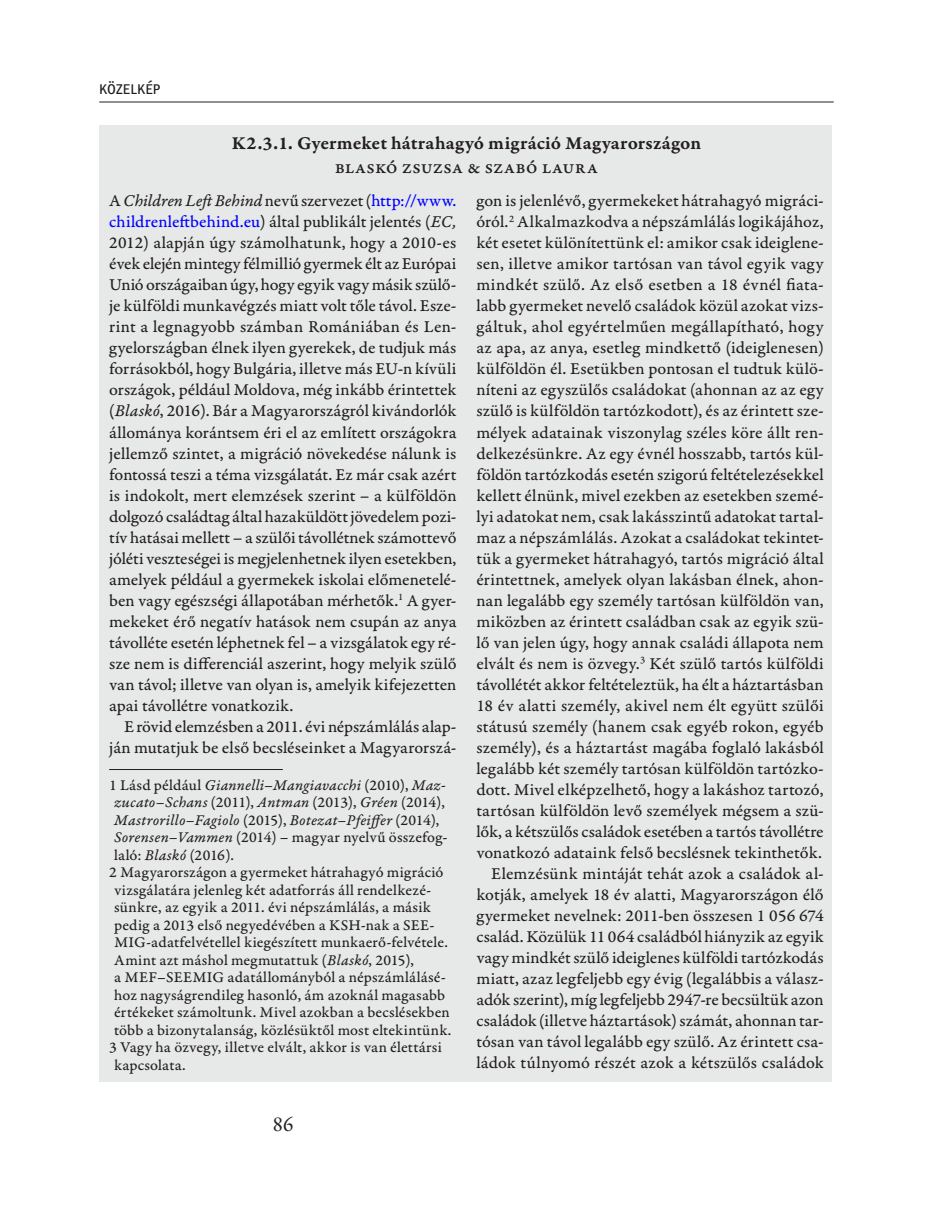
<style>
.page{position:relative;width:933px;height:1231px;background:#fff}
.page>*{position:absolute;margin:0;border:0;box-sizing:border-box;transform-origin:0 0}
.t1{font:21px "Garamond Premr Pro";color:#231f20}
.keretes-cim{font:19.25px "Garamond Premr Pro Capt Semi";letter-spacing:.005em;color:#231f20}
.keretes-szerz{font:19.25px "Garamond Premr Pro Capt Med";letter-spacing:.005em;color:#231f20}
.header-left{font:19.25px "Franklin Gothic Cond";color:#231f20}
.keretes-body{font:17.5px/21px "Garamond Premr Pro Capt";color:#231f20;text-align:justify}
.keretes-elso{font:17.5px/21px "Garamond Premr Pro Capt";letter-spacing:-.005em;color:#231f20;text-align:justify}
.keretes-foot{font:15.75px/17.5px "Garamond Premr Pro Capt";letter-spacing:.005em;color:#231f20}
.keretes-foot1{font:italic 15.75px/17.5px "Garamond Premr Pro Capt";letter-spacing:.015em;color:#231f20}
.s1{font-style:italic}
.s2{color:#00f}
.s3{font-style:normal}
</style>
<div class="page">
<div style="left:99px;top:125px;width:733px;height:956px;background:#e7e8e8"></div>
<hr style="left:99px;top:102px;width:734px;height:1px;background:#231f20">
<hr style="left:109px;top:769px;width:174px;height:1px;background:#231f20">
<p class="header-left" style="left:99px;top:76px;width:63px">Közelkép</p>
<p class="keretes-cim" style="left:232px;top:131px;width:471px">K2.3.1. Gyermeket hátrahagyó migráció Magyarországon</p>
<p class="keretes-szerz" style="left:335px;top:156px;width:265px">Blaskó Zsuzsa &amp; Szabó Laura</p>
<p class="keretes-elso" style="left:109px;top:191px;width:349px">A <span class="s1">Children Left Behind</span> nevű szervezet (<span class="s2">http://www. childrenleftbehind.eu</span>) által publikált jelentés (<span class="s1">EC, </span>2012) alapján úgy számolhatunk, hogy a 2010-es évek elején mintegy félmillió gyermek élt az Európai Unió országaiban úgy, hogy egyik vagy másik szülő&shy;je külföldi munkavégzés miatt volt tőle távol. Esze&shy;rint a legnagyobb számban Romániában és Len&shy;gyelországban élnek ilyen gyerekek, de tudjuk más forrásokból, hogy Bulgária, illetve más EU-n kívüli országok, például Moldova, még inkább érintettek (<span class="s1">Blaskó</span>, 2016). Bár a Magyarországról kivándorlók állománya korántsem éri el az említett országokra jellemző szintet, a migráció növekedése nálunk is fontossá teszi a téma vizsgálatát. Ez már csak azért is indokolt, mert elemzések szerint – a külföldön dolgozó családtag által hazaküldött jövedelem pozi&shy;tív hatásai mellett – a szülői távollétnek számottevő jóléti veszteségei is megjelenhetnek ilyen esetekben, amelyek például a gyermekek iskolai előmenetelé&shy;ben vagy egészségi állapotában mérhetők.<sup>1</sup> A gyer&shy;mekeket érő negatív hatások nem csupán az anya távolléte esetén léphetnek fel – a vizsgálatok egy ré&shy;sze nem is differenciál aszerint, hogy melyik szülő van távol; illetve van olyan is, amelyik kifejezetten apai távollétre vonatkozik.</p>
<p class="keretes-body" style="left:109px;top:716px;width:349px;text-align:right">E rövid elemzésben a 2011. évi népszámlálás alap&shy;ján mutatjuk be első becsléseinket a Magyarorszá-</p>
<p class="keretes-body" style="left:476px;top:191px;width:349px">gon is jelenlévő, gyermekeket hátrahagyó migráci&shy;óról.<sup>2</sup> Alkalmazkodva a népszámlálás logikájához, két esetet különítettünk el: amikor csak ideiglene&shy;sen, illetve amikor tartósan van távol egyik vagy mindkét szülő. Az első esetben a 18 évnél fiata&shy;labb gyermeket nevelő családok közül azokat vizs&shy;gáltuk, ahol egyértelműen megállapítható, hogy az apa, az anya, esetleg mindkettő (ideiglenesen) külföldön él. Esetükben pontosan el tudtuk külö&shy;níteni az egyszülős családokat (ahonnan az az egy szülő is külföldön tartózkodott), és az érintett sze&shy;mélyek adatainak viszonylag széles köre állt ren&shy;delkezésünkre. Az egy évnél hosszabb, tartós kül&shy;földön tartózkodás esetén szigorú feltételezésekkel kellett élnünk, mivel ezekben az esetekben szemé&shy;lyi adatokat nem, csak lakásszintű adatokat tartal&shy;maz a népszámlálás. Azokat a családokat tekintet&shy;tük a gyermeket hátrahagyó, tartós migráció által érintettnek, amelyek olyan lakásban élnek, ahon&shy;nan legalább egy személy tartósan külföldön van, miközben az érintett családban csak az egyik szü&shy;lő van jelen úgy, hogy annak családi állapota nem elvált és nem is özvegy.<sup>3</sup> Két szülő tartós külföldi távollétét akkor feltételeztük, ha élt a háztartásban 18 év alatti személy, akivel nem élt együtt szülői státusú személy (hanem csak egyéb rokon, egyéb személy), és a háztartást magába foglaló lakásból legalább két személy tartósan külföldön tartózko&shy;dott. Mivel elképzelhető, hogy a lakáshoz tartozó, tartósan külföldön levő személyek mégsem a szü&shy;lők, a kétszülős családok esetében a tartós távollétre vonatkozó adataink felső becslésnek tekinthetők.</p>
<p class="keretes-body" style="left:476px;top:863px;width:349px;text-indent:15px">Elemzésünk mintáját tehát azok a családok al&shy;kotják, amelyek 18 év alatti, Magyarországon élő gyermeket nevelnek: 2011-ben összesen 1 056 674 család. Közülük 11 064 családból hiányzik az egyik vagy mindkét szülő ideiglenes külföldi tartózkodás miatt, azaz legfeljebb egy évig (legalábbis a válasz&shy;adók szerint), míg legfeljebb 2947-re becsültük azon családok (illetve háztartások) számát, ahonnan tar&shy;tósan van távol legalább egy szülő. Az érintett csa&shy;ládok túlnyomó részét azok a kétszülős családok</p>
<p class="keretes-foot1" style="left:114px;top:777px;width:335px;text-indent:-5px"><span class="s3">1 Lásd például</span> Giannelli–Mangiavacchi <span class="s3">(2010),</span> Maz&shy;zucato–Schans <span class="s3">(2011),</span> Antman <span class="s3">(2013),</span> Gréen <span class="s3">(2014), </span>Mastrorillo–Fagiolo <span class="s3">(2015),</span> Botezat–Pfeiffer <span class="s3">(2014), </span>Sorensen–Vammen <span class="s3">(2014) – magyar nyelvű összefog&shy;laló:</span> Blaskó <span class="s3">(2016).</span></p>
<p class="keretes-foot" style="left:114px;top:863px;width:339px;text-indent:-5px">2 Magyarországon a gyermeket hátrahagyó migráció vizsgálatára jelenleg két adatforrás áll rendelkezé&shy;sünkre, az egyik a 2011. évi népszámlálás, a másik pedig a 2013 első negyedévében a KSH-nak a SEE-MIG-adatfelvétellel kiegészített munkaerő-felvétele.<br>Amint azt máshol megmutattuk (<span class="s1">Blaskó</span>, 2015),<br>a MEF–SEEMIG adatállományból a népszámlálásé&shy;hoz nagyságrendileg hasonló, ám azoknál magasabb értékeket számoltunk. Mivel azokban a becslésekben több a bizonytalanság, közlésüktől most eltekintünk.</p>
<p class="keretes-foot" style="left:114px;top:1038px;width:329px;text-indent:-5px">3 Vagy ha özvegy, illetve elvált, akkor is van élettársi kapcsolata.</p>
<p class="t1" style="left:273px;top:1111px;width:22px">86</p>
</div>
